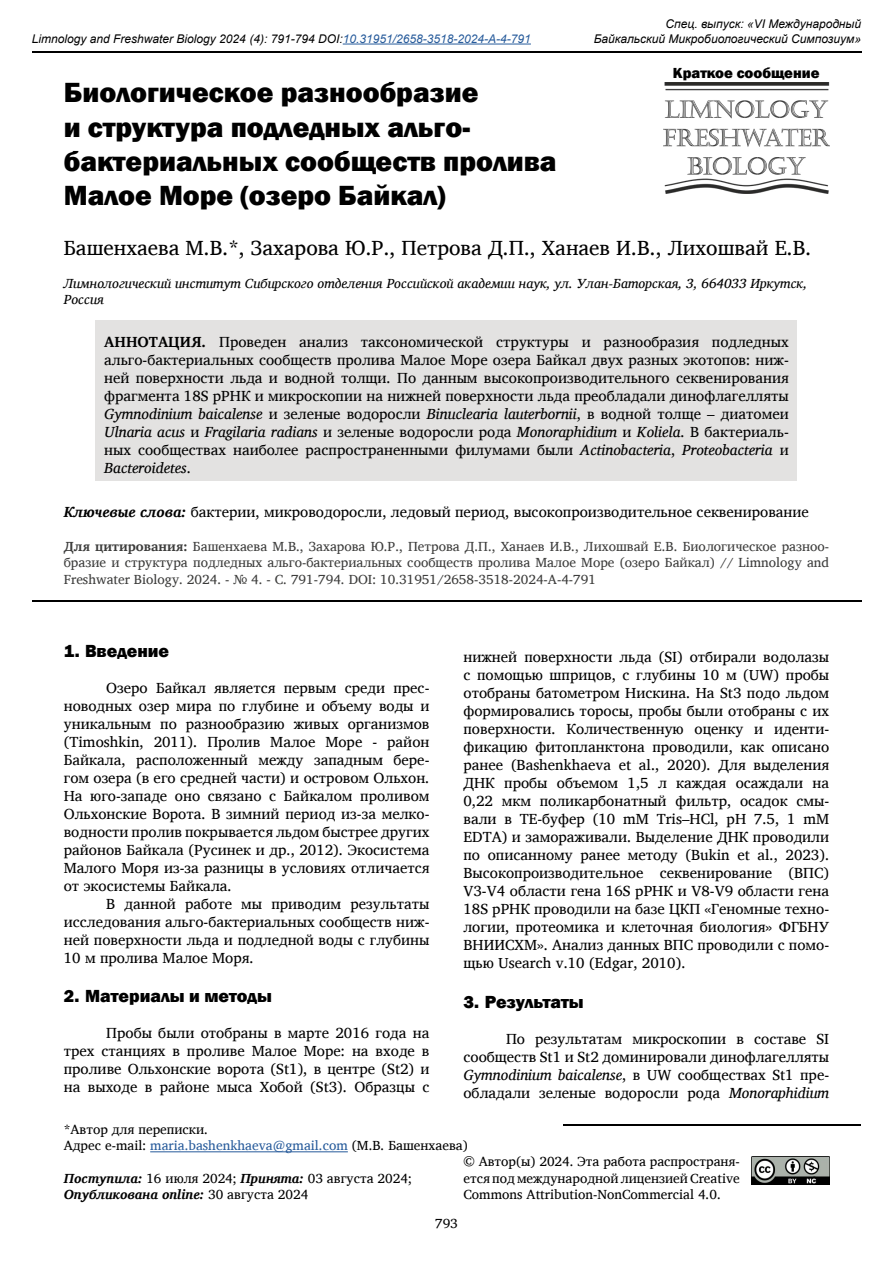
<style>
.page{position:relative;width:893px;height:1263px;background:#fff}
.page>*{position:absolute;margin:0;border:0;box-sizing:border-box;transform-origin:0 0}
.t1{font:800 28.5px/34.2px "Franklin Gothic";color:#000}
.t2{font:21px "Charis SIL";color:#000}
.t3{font:800 18px "Franklin Gothic";color:#000}
.t4{font:15px/18px "Charis SIL";color:#000;text-align:justify}
.t5{font:800 15px "Franklin Gothic";color:#000}
.t6{font:13.5px/16.2px "Charis SIL";color:#3c3c3b;text-align:justify}
.t7{font:13.5px/16.2px "Charis SIL";color:#000}
.t8{font:italic 13.5px/16.2px "Charis SIL";color:#000}
.t9{font:italic 12px/14.4px "Arial";color:#000;text-align:right}
.s1{color:#275b9b}
.s2{font-weight:700}
.s3{font-style:italic}
.s4{font-weight:700;font-style:italic}
</style>
<div class="page">
<hr style="left:32px;top:51px;width:829px;height:2px;background:#000">
<hr style="left:563px;top:1124px;width:298px;height:1px;background:#000">
<img style="left:663px;top:82px;width:166px;height:112px">
<img style="left:751px;top:1157px;width:78px;height:27px">
<hr style="left:343px;top:44px;width:188px;height:1px;background:#275b9b">
<div style="left:96px;top:320px;width:701px;height:161px;background:#e3e2e1"></div>
<hr style="left:150px;top:1151px;width:198px;height:1px;background:#275b9b">
<hr style="left:32px;top:600px;width:829px;height:1px;background:#000">
<p class="t9" style="left:32px;top:32px;width:500px">Limnology and Freshwater Biology 2024 (4): 791-794 DOI:<span class="s1">10.31951/2658-3518-2024-A-4-791</span></p>
<p class="t9" style="left:594px;top:17px;width:269px">Спец. выпуск: «VI Международный<br>Байкальский Микробиологический Симпозиум»</p>
<p class="t5" style="left:673px;top:63px;width:148px">Краткое сообщение</p>
<h1 class="t1" style="left:64px;top:76px;width:494px">Биологическое разнообразие<br>и структура подледных альго&shy;бактериальных сообществ пролива<br>Малое Море (озеро Байкал)</h1>
<h2 class="t2" style="left:64px;top:236px;width:749px">Башенхаева М.В.*, Захарова Ю.Р., Петрова Д.П., Ханаев И.В., Лихошвай Е.В.</h2>
<p class="t8" style="left:64px;top:275px;width:745px">Лимнологический институт Сибирского отделения Российской академии наук, ул. Улан-Баторская, 3, 664033 Иркутск,<br>Россия</p>
<p class="t4" style="left:104px;top:332px;width:686px"><span class="s2">АННОТАЦИЯ.</span> Проведен анализ таксономической структуры и разнообразия подледных альго-бактериальных сообществ пролива Малое Море озера Байкал двух разных экотопов: ниж&shy;ней поверхности льда и водной толщи. По данным высокопроизводительного секвенирования фрагмента 18S рРНК и микроскопии на нижней поверхности льда преобладали динофлагелляты <span class="s3">Gymnodinium baicalense</span> и зеленые водоросли <span class="s3">Binuclearia lauterbornii</span>, в водной толще – диатомеи <span class="s3">Ulnaria acus</span> и <span class="s3">Fragilaria radians</span> и зеленые водоросли рода <span class="s3">Monoraphidium</span> и <span class="s3">Koliela</span>. В бактериаль&shy;ных сообществах наиболее распространенными филумами были <span class="s3">Actinobacteria</span>, <span class="s3">Proteobacteria</span> и <span class="s3">Bacteroidetes</span>.</p>
<p class="t4" style="left:64px;top:503px;width:747px"><span class="s4">Ключевые слова:</span> бактерии, микроводоросли, ледовый период, высокопроизводительное секвенирование</p>
<p class="t6" style="left:64px;top:538px;width:767px"><span class="s2">Для цитирования:</span> Башенхаева М.В., Захарова Ю.Р., Петрова Д.П., Ханаев И.В., Лихошвай Е.В. Биологическое разноо&shy;бразие и структура подледных альго-бактериальных сообществ пролива Малое Море (озеро Байкал) // Limnology and Freshwater Biology. 2024. - № 4. - С. 791-794. DOI: 10.31951/2658-3518-2024-A-4-791</p>
<p class="t3" style="left:64px;top:639px;width:107px">1. Введение</p>
<p class="t4" style="left:64px;top:678px;width:367px;text-indent:43px">Озеро Байкал является первым среди прес&shy;новодных озер мира по глубине и объему воды и уникальным по разнообразию живых организмов (Timoshkin, 2011). Пролив Малое Море - район Байкала, расположенный между западным бере&shy;гом озера (в его средней части) и островом Ольхон.<br>На юго-западе оно связано с Байкалом проливом Ольхонские Ворота. В зимний период из-за мелко&shy;водности пролив покрывается льдом быстрее других районов Байкала (Русинек и др., 2012). Экосистема Малого Моря из-за разницы в условиях отличается от экосистемы Байкала.</p>
<p class="t4" style="left:64px;top:894px;width:367px;text-indent:43px">В данной работе мы приводим результаты исследования альго-бактериальных сообществ ниж&shy;ней поверхности льда и подледной воды с глубины 10 м пролива Малое Моря.</p>
<p class="t3" style="left:64px;top:984px;width:210px">2. Материалы и методы</p>
<p class="t4" style="left:64px;top:1024px;width:367px;text-indent:43px">Пробы были отобраны в марте 2016 года на трех станциях в проливе Малое Море: на входе в проливе Ольхонские ворота (St1), в центре (St2) и на выходе в районе мыса Хобой (St3). Образцы с</p>
<p class="t4" style="left:463px;top:648px;width:367px">нижней поверхности льда (SI) отбирали водолазы с помощью шприцов, с глубины 10 м (UW) пробы отобраны батометром Нискина. На St3 подо льдом формировались торосы, пробы были отобраны с их поверхности. Количественную оценку и иденти&shy;фикацию фитопланктона проводили, как описано ранее (Bashenkhaeva et al., 2020). Для выделения ДНК пробы объемом 1,5 л каждая осаждали на 0,22 мкм поликарбонатный фильтр, осадок смы&shy;вали в TE-буфер (10 mМ Tris–HCl, pH 7.5, 1 mМ EDTA) и замораживали. Выделение ДНК проводили по описанному ранее методу (Bukin et al., 2023).<br>Высокопроизводительное секвенирование (ВПС)<br>V3-V4 области гена 16S рРНК и V8-V9 области гена 18S рРНК проводили на базе ЦКП «Геномные техно&shy;логии, протеомика и клеточная биология» ФГБНУ ВНИИСХМ». Анализ данных ВПС проводили с помо&shy;щью Usearch v.10 (Edgar, 2010).</p>
<p class="t3" style="left:463px;top:990px;width:122px">3. Результаты</p>
<p class="t4" style="left:463px;top:1029px;width:367px;text-indent:43px">По результатам микроскопии в составе SI сообществ St1 и St2 доминировали динофлагелляты <span class="s3">Gymnodinium baicalense</span>, в UW сообществах St1 пре&shy;обладали зеленые водоросли рода <span class="s3">Monoraphidium</span></p>
<p class="t7" style="left:64px;top:1121px;width:405px">*Автор для переписки.<br>Адрес e-mail: <span class="s1">maria.bashenkhaeva@gmail.com</span> (М.В. Башенхаева)</p>
<p class="t7" style="left:64px;top:1170px;width:349px"><span class="s4">Поступила:</span> 16 июля 2024; <span class="s4">Принята:</span> 03 августа 2024;<br><span class="s4">Опубликована online:</span> 30 августа 2024</p>
<p class="t7" style="left:463px;top:1154px;width:278px;text-align:justify">© Автор(ы) 2024. Эта работа распространя&shy;ется под международной лицензией Creative Commons Attribution-NonCommercial 4.0.</p>
<p class="t7" style="left:435px;top:1215px;width:24px">793</p>
</div>
